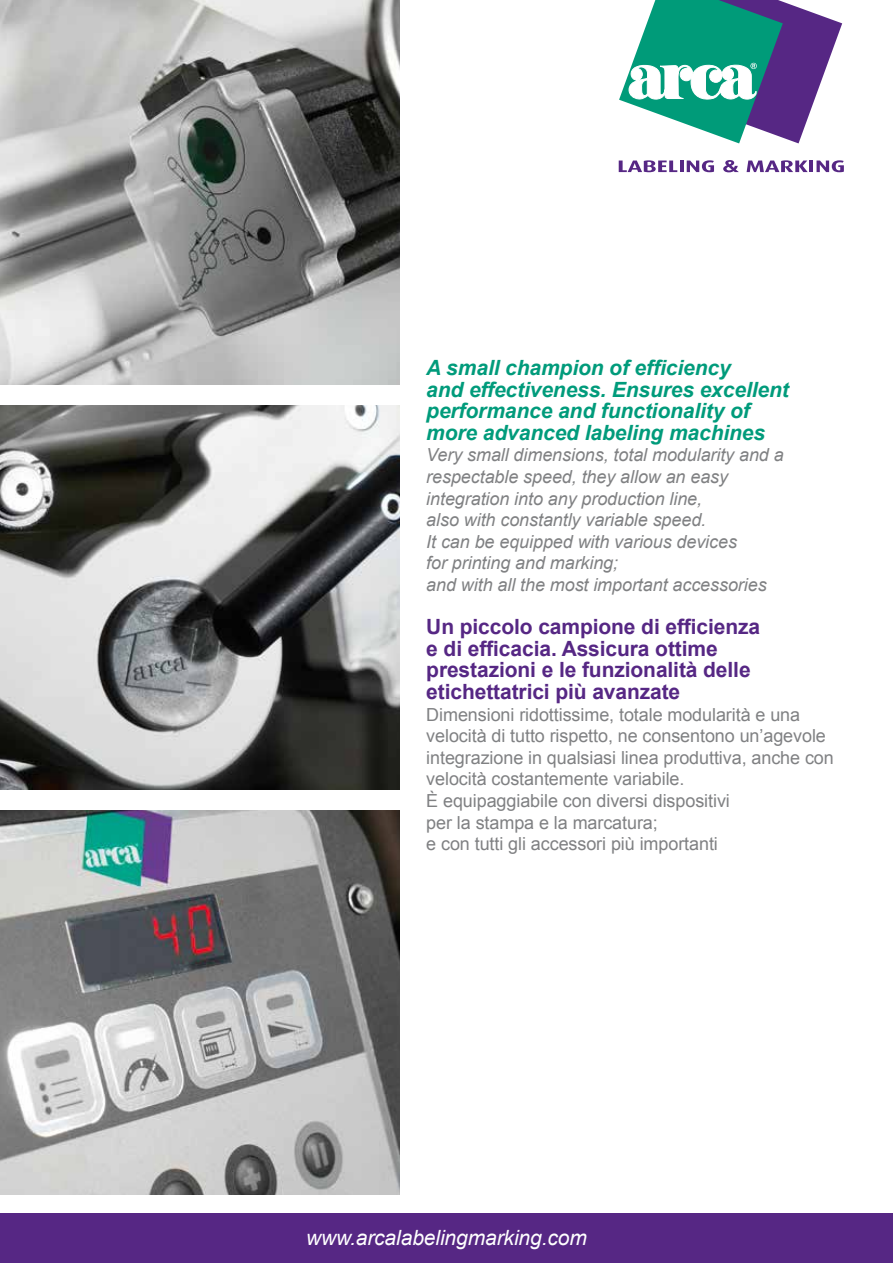
<style>
.page{position:relative;width:893px;height:1263px;background:#fff}
.page>*{position:absolute;margin:0;border:0;box-sizing:border-box;transform-origin:0 0}
.t1{font:italic 700 21px/21.6px "Arial";letter-spacing:-.005em;color:#009b7b}
.t2{font:700 21px/21.6px "Arial";letter-spacing:-.005em;color:#562784}
.t3{font:italic 21px "Arial";letter-spacing:-.005em;color:#fff}
.t4{font:18px/21.6px "Arial";letter-spacing:-.005em;color:#808183}
.t5{font:italic 18px/21.6px "Arial";letter-spacing:-.005em;color:#808183}
</style>
<div class="page">
<div style="left:0;top:1213px;width:893px;height:50px;background:#562784"></div>
<svg style="left:619px;top:0;width:223px;height:143px"></svg>
<svg style="left:619px;top:160px;width:95px;height:12px"></svg>
<svg style="left:723px;top:160px;width:16px;height:12px"></svg>
<svg style="left:747px;top:160px;width:61px;height:12px"></svg>
<hr style="left:809px;top:161px;width:4px;height:11px;background:#562784">
<svg style="left:816px;top:160px;width:28px;height:12px"></svg>
<img style="left:0;top:0;width:400px;height:384px">
<img style="left:0;top:405px;width:400px;height:385px">
<img style="left:0;top:810px;width:400px;height:385px">
<p class="t1" style="left:426px;top:358px;width:364px">A small champion of efficiency<br>and effectiveness. Ensures excellent performance and functionality of more advanced labeling machines</p>
<p class="t5" style="left:426px;top:444px;width:359px">Very small dimensions, total modularity and a respectable speed, they allow an easy integration into any production line,<br>also with constantly variable speed.<br>It can be equipped with various devices<br>for printing and marking;<br>and with all the most important accessories</p>
<p class="t2" style="left:426px;top:617px;width:336px">Un piccolo campione di efficienza e di efficacia. Assicura ottime prestazioni e le funzionalità delle etichettatrici più avanzate</p>
<p class="t4" style="left:426px;top:704px;width:409px">Dimensioni ridottissime, totale modularità e una velocità di tutto rispetto, ne consentono un’agevole integrazione in qualsiasi linea produttiva, anche con velocità costantemente variabile.<br>È equipaggiabile con diversi dispositivi<br>per la stampa e la marcatura;<br>e con tutti gli accessori più importanti</p>
<p class="t3" style="left:306px;top:1224px;width:282px">www.arcalabelingmarking.com</p>
</div>
